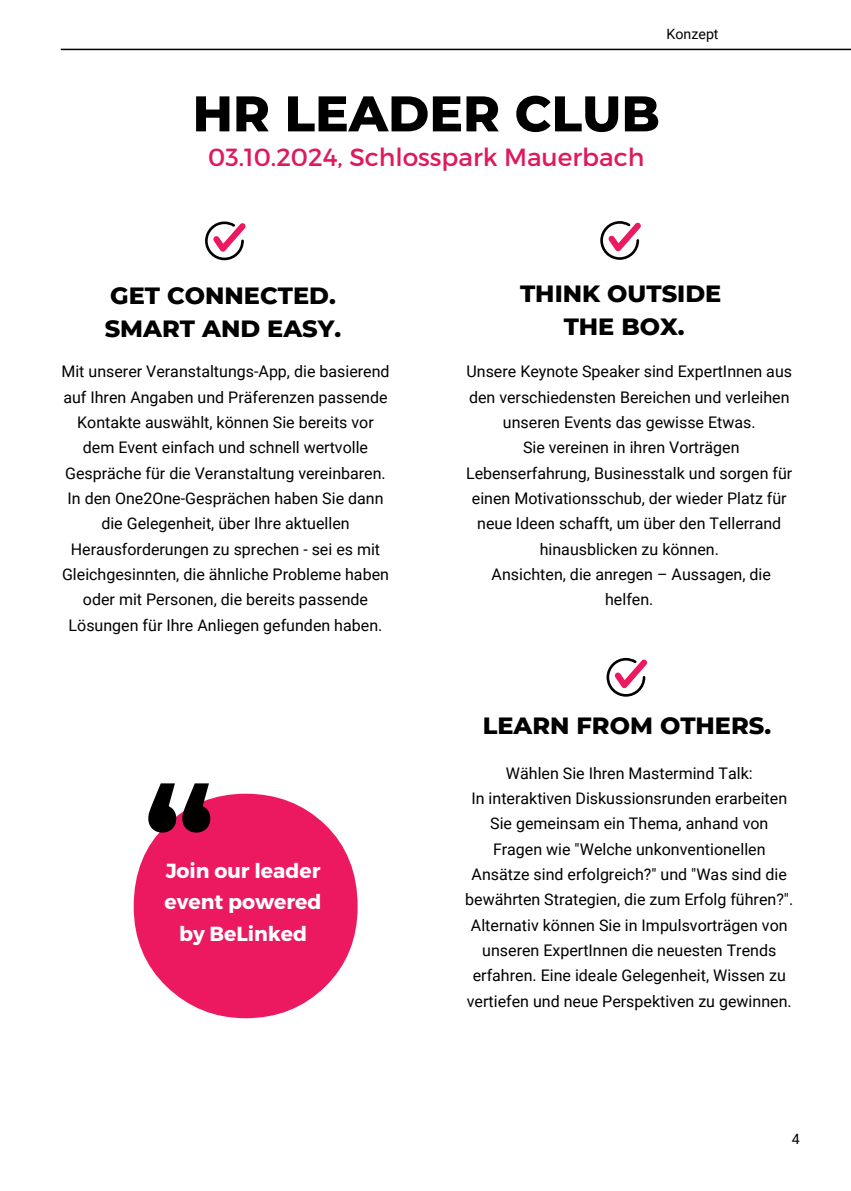
<style>
.page{position:relative;width:851px;height:1191px;background:#fff}
.page>*{position:absolute;margin:0;border:0;box-sizing:border-box;transform-origin:0 0}
.t1{font:800 50px "Montserrat";color:#000}
.t2{font:24.8px "Montserrat";color:#e0195f}
.t3{font:800 24px/33px "Montserrat";color:#000;text-align:center}
.t4{font:700 20.4px/31.6px "Montserrat";color:#fff;text-align:center}
.t5{font:16px/25.4px "Roboto";color:#000;text-align:center}
.t6{font:14.2px "Roboto";color:#000}
</style>
<div class="page">
<hr style="left:61px;top:49px;width:789px;height:1px;background:#000">
<svg style="left:134px;top:794px;width:223px;height:224px;fill:#ed1960"></svg>
<svg style="left:148px;top:783px;width:62px;height:50px"></svg>
<svg style="left:205px;top:222px;width:40px;height:38px"></svg>
<svg style="left:600px;top:221px;width:40px;height:39px"></svg>
<svg style="left:606px;top:658px;width:40px;height:39px"></svg>
<p class="t6" style="left:666px;top:24px;width:54px">Konzept</p>
<h1 class="t1" style="left:192px;top:77px;width:468px">HR LEADER CLUB</h1>
<h2 class="t2" style="left:208px;top:142px;width:437px">03.10.2024, Schlosspark Mauerbach</h2>
<h3 class="t3" style="left:105px;top:278px;width:238px;text-align:left">GET CONNECTED.<br>SMART AND EASY.</h3>
<p class="t5" style="left:61px;top:358px;width:329px">Mit unserer Veranstaltungs-App, die basierend auf Ihren Angaben und Präferenzen passende Kontakte auswählt, können Sie bereits vor dem Event einfach und schnell wertvolle Gespräche für die Veranstaltung vereinbaren.<br>In den One2One-Gesprächen haben Sie dann die Gelegenheit, über Ihre aktuellen Herausforderungen zu sprechen - sei es mit Gleichgesinnten, die ähnliche Probleme haben oder mit Personen, die bereits passende Lösungen für Ihre Anliegen gefunden haben.</p>
<p class="t4" style="left:164px;top:855px;width:158px">Join our leader event powered by BeLinked</p>
<h3 class="t3" style="left:520px;top:276px;width:203px">THINK OUTSIDE<br>THE BOX.</h3>
<p class="t5" style="left:466px;top:358px;width:327px">Unsere Keynote Speaker sind ExpertInnen aus den verschiedensten Bereichen und verleihen unseren Events das gewisse Etwas.<br>Sie vereinen in ihren Vorträgen Lebenserfahrung, Businesstalk und sorgen für einen Motivationsschub, der wieder Platz für neue Ideen schafft, um über den Tellerrand hinausblicken zu können.<br>Ansichten, die anregen – Aussagen, die helfen.</p>
<h3 class="t3" style="left:482px;top:708px;width:290px">LEARN FROM OTHERS.</h3>
<p class="t5" style="left:465px;top:760px;width:329px">Wählen Sie Ihren Mastermind Talk:<br>In interaktiven Diskussionsrunden erarbeiten Sie gemeinsam ein Thema, anhand von Fragen wie "Welche unkonventionellen Ansätze sind erfolgreich?" und "Was sind die bewährten Strategien, die zum Erfolg führen?".<br>Alternativ können Sie in Impulsvorträgen von unseren ExpertInnen die neuesten Trends erfahren. Eine ideale Gelegenheit, Wissen zu vertiefen und neue Perspektiven zu gewinnen.</p>
<p class="t6" style="left:791px;top:1129px;width:9px">4</p>
</div>
